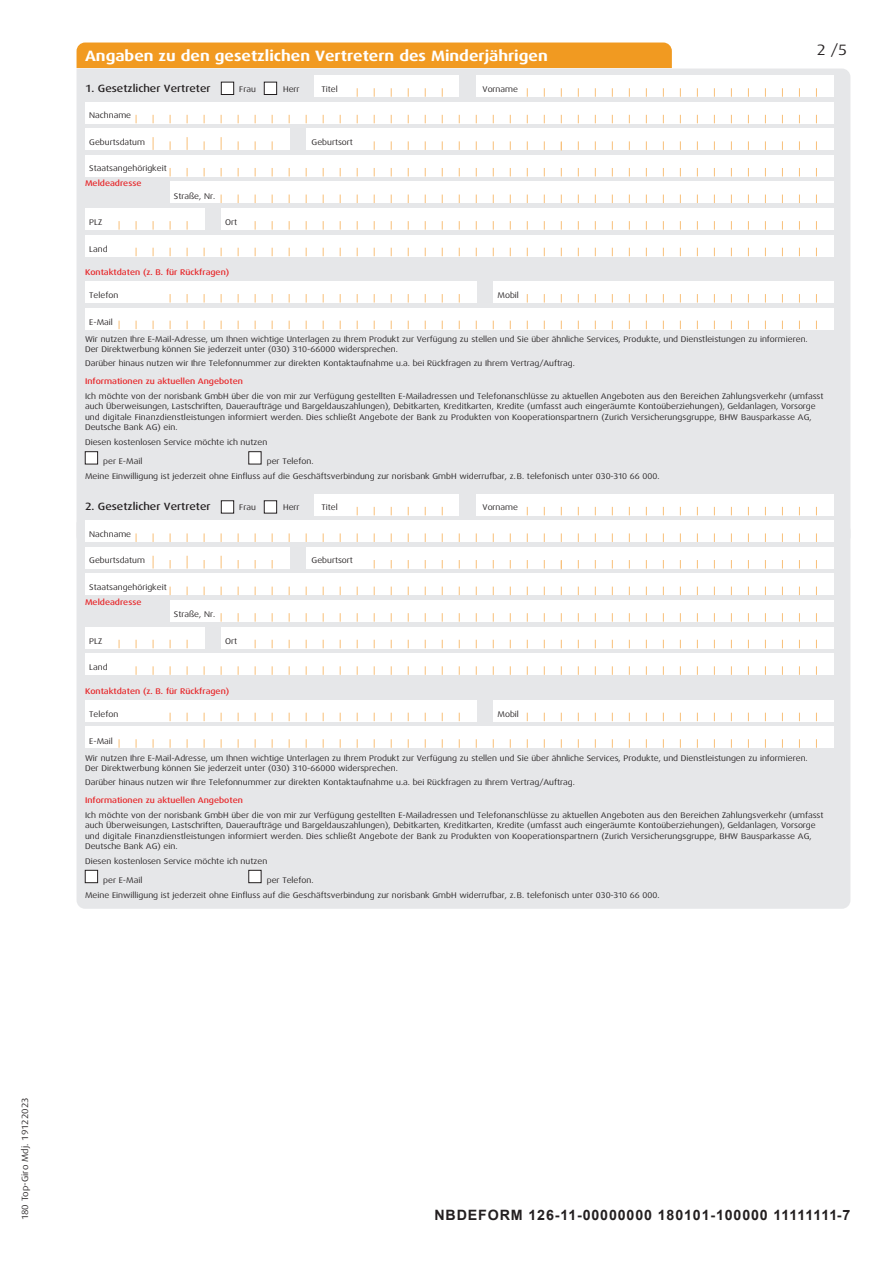
<style>
.page{position:relative;width:893px;height:1263px;background:#fff}
.page>*{position:absolute;margin:0;border:0;box-sizing:border-box;transform-origin:0 0}
.t1{font:700 15px "Dax Wide";color:#fff}
.t2{font:15px "Dax Wide";color:#231f20}
.t3{font:700 14.25px "Arial";letter-spacing:.06em;color:#231f20}
.t4{font:500 10.5px "Dax Wide";color:#231f20}
.t5{font:9px "Dax Wide";color:#231f20}
.t6{font:8.25px/10.5px "Dax Wide";color:#231f20}
.t7{font:500 8.25px "Dax Wide";color:#e62427}
</style>
<div class="page">
<div style="left:77px;top:69px;width:773px;height:453px;background:#e6e7e9"></div>
<div style="left:77px;top:43px;width:595px;height:25px;background:#f19a21"></div>
<div style="left:85px;top:155px;width:748px;height:21px;background:#fff"></div>
<div style="left:315px;top:75px;width:144px;height:22px;background:#fff"></div>
<div style="left:476px;top:75px;width:357px;height:22px;background:#fff"></div>
<div style="left:221px;top:82px;width:13px;height:12px;background:#fff"></div>
<div style="left:221px;top:82px;width:13px;height:13px;border:1px solid #231f20"></div>
<div style="left:264px;top:82px;width:13px;height:12px;background:#fff"></div>
<div style="left:264px;top:82px;width:13px;height:13px;border:1px solid #231f20"></div>
<div style="left:85px;top:102px;width:748px;height:21px;background:#fff"></div>
<div style="left:306px;top:129px;width:527px;height:21px;background:#fff"></div>
<div style="left:85px;top:129px;width:204px;height:21px;background:#fff"></div>
<svg style="left:153px;top:137px;width:1px;height:13px"></svg>
<svg style="left:187px;top:137px;width:1px;height:13px"></svg>
<svg style="left:221px;top:137px;width:1px;height:13px"></svg>
<div style="left:221px;top:208px;width:612px;height:22px;background:#fff"></div>
<div style="left:85px;top:208px;width:119px;height:22px;background:#fff"></div>
<div style="left:170px;top:182px;width:663px;height:21px;background:#fff"></div>
<div style="left:85px;top:235px;width:748px;height:21px;background:#fff"></div>
<div style="left:85px;top:452px;width:13px;height:12px;background:#fff"></div>
<div style="left:85px;top:451px;width:13px;height:13px;border:1px solid #231f20"></div>
<div style="left:249px;top:452px;width:12px;height:12px;background:#fff"></div>
<div style="left:249px;top:451px;width:12px;height:13px;border:1px solid #231f20"></div>
<div style="left:85px;top:308px;width:748px;height:21px;background:#fff"></div>
<div style="left:85px;top:281px;width:391px;height:22px;background:#fff"></div>
<div style="left:493px;top:281px;width:340px;height:22px;background:#fff"></div>
<div style="left:77px;top:522px;width:773px;height:387px;background:#e6e7e9"></div>
<div style="left:85px;top:574px;width:748px;height:21px;background:#fff"></div>
<div style="left:315px;top:494px;width:144px;height:21px;background:#fff"></div>
<div style="left:476px;top:494px;width:357px;height:21px;background:#fff"></div>
<div style="left:221px;top:501px;width:13px;height:12px;background:#fff"></div>
<div style="left:221px;top:500px;width:13px;height:13px;border:1px solid #231f20"></div>
<div style="left:264px;top:501px;width:13px;height:12px;background:#fff"></div>
<div style="left:264px;top:500px;width:13px;height:13px;border:1px solid #231f20"></div>
<div style="left:85px;top:521px;width:748px;height:21px;background:#fff"></div>
<div style="left:306px;top:547px;width:527px;height:21px;background:#fff"></div>
<div style="left:85px;top:547px;width:204px;height:21px;background:#fff"></div>
<svg style="left:153px;top:556px;width:1px;height:12px"></svg>
<svg style="left:187px;top:556px;width:1px;height:12px"></svg>
<svg style="left:221px;top:556px;width:1px;height:12px"></svg>
<div style="left:221px;top:627px;width:612px;height:21px;background:#fff"></div>
<div style="left:85px;top:627px;width:119px;height:21px;background:#fff"></div>
<div style="left:170px;top:600px;width:663px;height:22px;background:#fff"></div>
<div style="left:85px;top:653px;width:748px;height:22px;background:#fff"></div>
<div style="left:85px;top:870px;width:13px;height:13px;background:#fff"></div>
<div style="left:85px;top:870px;width:13px;height:13px;border:1px solid #231f20"></div>
<div style="left:249px;top:870px;width:12px;height:13px;background:#fff"></div>
<div style="left:249px;top:870px;width:12px;height:13px;border:1px solid #231f20"></div>
<div style="left:85px;top:726px;width:748px;height:22px;background:#fff"></div>
<div style="left:85px;top:700px;width:391px;height:21px;background:#fff"></div>
<div style="left:493px;top:700px;width:340px;height:21px;background:#fff"></div>
<h1 class="t1" style="left:85px;top:47px;width:464px">Angaben zu den gesetzlichen Vertretern des Minderjährigen</h1>
<p class="t4" style="left:85px;top:82px;width:127px">1. Gesetzlicher Vertreter</p>
<p class="t6" style="left:239px;top:83px;width:18px">Frau</p>
<p class="t6" style="left:283px;top:83px;width:18px">Herr</p>
<p class="t6" style="left:321px;top:83px;width:18px">Titel</p>
<p class="t6" style="left:483px;top:83px;width:37px">Vorname</p>
<p class="t6" style="left:89px;top:110px;width:43px">Nachname</p>
<p class="t6" style="left:89px;top:137px;width:57px">Geburtsdatum</p>
<p class="t6" style="left:312px;top:137px;width:43px">Geburtsort</p>
<p class="t6" style="left:89px;top:163px;width:79px">Staatsangehörigkeit</p>
<p class="t7" style="left:85px;top:179px;width:58px">Meldeadresse</p>
<p class="t6" style="left:174px;top:191px;width:43px">Straße, Nr.</p>
<p class="t6" style="left:89px;top:217px;width:14px">PLZ</p>
<p class="t6" style="left:225px;top:217px;width:14px">Ort</p>
<p class="t6" style="left:89px;top:244px;width:20px">Land</p>
<p class="t7" style="left:85px;top:268px;width:146px">Kontaktdaten (z. B. für Rückfragen)</p>
<p class="t6" style="left:89px;top:290px;width:31px">Telefon</p>
<p class="t6" style="left:497px;top:290px;width:23px">Mobil</p>
<p class="t6" style="left:89px;top:317px;width:25px">E-Mail</p>
<p class="t6" style="left:85px;top:335px;width:724px;line-height:9.9px">Wir nutzen Ihre E-Mail-Adresse, um Ihnen wichtige Unterlagen zu Ihrem Produkt zur Verfügung zu stellen und Sie über ähnliche Services, Produkte, und Dienstleistungen zu informieren.<br>Der Direktwerbung können Sie jederzeit unter (030) 310-66000 widersprechen.</p>
<p class="t6" style="left:85px;top:358px;width:491px">Darüber hinaus nutzen wir Ihre Telefonnummer zur direkten Kontaktaufnahme u.a. bei Rückfragen zu Ihrem Vertrag/Auftrag.</p>
<h1 class="t2" style="left:817px;top:42px;width:32px">2 /5</h1>
<p class="t7" style="left:85px;top:377px;width:159px">Informationen zu aktuellen Angeboten</p>
<p class="t6" style="left:85px;top:391px;width:740px">Ich möchte von der norisbank GmbH über die von mir zur Verfügung gestellten E-Mailadressen und Telefonanschlüsse zu aktuellen Angeboten aus den Bereichen Zahlungsverkehr (umfasst auch Überweisungen, Lastschriften, Daueraufträge und Bargeldauszahlungen), Debitkarten, Kreditkarten, Kredite (umfasst auch eingeräumte Kontoüberziehungen), Geldanlagen, Vorsorge und digitale Finanzdienstleistungen informiert werden. Dies schließt Angebote der Bank zu Produkten von Kooperationspartnern (Zurich Versicherungsgruppe, BHW Bausparkasse AG, Deutsche Bank AG) ein.</p>
<p class="t6" style="left:85px;top:437px;width:184px">Diesen kostenlosen Service möchte ich nutzen</p>
<p class="t6" style="left:103px;top:456px;width:41px">per E-Mail</p>
<p class="t6" style="left:85px;top:454px;width:576px;line-height:14.7px;text-indent:182px">per Telefon.<br>Meine Einwilligung ist jederzeit ohne Einfluss auf die Geschäftsverbindung zur norisbank GmbH widerrufbar, z.B. telefonisch unter 030-310 66 000.</p>
<p class="t4" style="left:85px;top:501px;width:127px">2. Gesetzlicher Vertreter</p>
<p class="t6" style="left:239px;top:502px;width:18px">Frau</p>
<p class="t6" style="left:283px;top:502px;width:18px">Herr</p>
<p class="t6" style="left:321px;top:502px;width:18px">Titel</p>
<p class="t6" style="left:483px;top:502px;width:37px">Vorname</p>
<p class="t6" style="left:89px;top:529px;width:43px">Nachname</p>
<p class="t6" style="left:89px;top:555px;width:57px">Geburtsdatum</p>
<p class="t6" style="left:312px;top:555px;width:43px">Geburtsort</p>
<p class="t6" style="left:89px;top:582px;width:79px">Staatsangehörigkeit</p>
<p class="t7" style="left:85px;top:597px;width:58px">Meldeadresse</p>
<p class="t6" style="left:174px;top:609px;width:43px">Straße, Nr.</p>
<p class="t6" style="left:89px;top:636px;width:14px">PLZ</p>
<p class="t6" style="left:225px;top:636px;width:14px">Ort</p>
<p class="t6" style="left:89px;top:662px;width:20px">Land</p>
<p class="t7" style="left:85px;top:686px;width:146px">Kontaktdaten (z. B. für Rückfragen)</p>
<p class="t6" style="left:89px;top:709px;width:31px">Telefon</p>
<p class="t6" style="left:497px;top:709px;width:23px">Mobil</p>
<p class="t6" style="left:89px;top:735px;width:25px">E-Mail</p>
<p class="t6" style="left:85px;top:753px;width:724px;line-height:9.9px">Wir nutzen Ihre E-Mail-Adresse, um Ihnen wichtige Unterlagen zu Ihrem Produkt zur Verfügung zu stellen und Sie über ähnliche Services, Produkte, und Dienstleistungen zu informieren.<br>Der Direktwerbung können Sie jederzeit unter (030) 310-66000 widersprechen.</p>
<p class="t6" style="left:85px;top:777px;width:491px">Darüber hinaus nutzen wir Ihre Telefonnummer zur direkten Kontaktaufnahme u.a. bei Rückfragen zu Ihrem Vertrag/Auftrag.</p>
<p class="t7" style="left:85px;top:795px;width:159px">Informationen zu aktuellen Angeboten</p>
<p class="t6" style="left:85px;top:809px;width:740px">Ich möchte von der norisbank GmbH über die von mir zur Verfügung gestellten E-Mailadressen und Telefonanschlüsse zu aktuellen Angeboten aus den Bereichen Zahlungsverkehr (umfasst auch Überweisungen, Lastschriften, Daueraufträge und Bargeldauszahlungen), Debitkarten, Kreditkarten, Kredite (umfasst auch eingeräumte Kontoüberziehungen), Geldanlagen, Vorsorge und digitale Finanzdienstleistungen informiert werden. Dies schließt Angebote der Bank zu Produkten von Kooperationspartnern (Zurich Versicherungsgruppe, BHW Bausparkasse AG, Deutsche Bank AG) ein.</p>
<p class="t6" style="left:85px;top:856px;width:184px">Diesen kostenlosen Service möchte ich nutzen</p>
<p class="t6" style="left:103px;top:875px;width:41px">per E-Mail</p>
<p class="t6" style="left:85px;top:873px;width:576px;line-height:14.7px;text-indent:182px">per Telefon.<br>Meine Einwilligung ist jederzeit ohne Einfluss auf die Geschäftsverbindung zur norisbank GmbH widerrufbar, z.B. telefonisch unter 030-310 66 000.</p>
<p class="t5" style="left:20px;top:1220px;width:124px;rotate:-90deg">180 Top-Giro Mdj. 19122023</p>
<h2 class="t3" style="left:434px;top:1206px;width:417px">NBDEFORM 126-11-00000000 180101-100000 11111111-7</h2>
</div>
